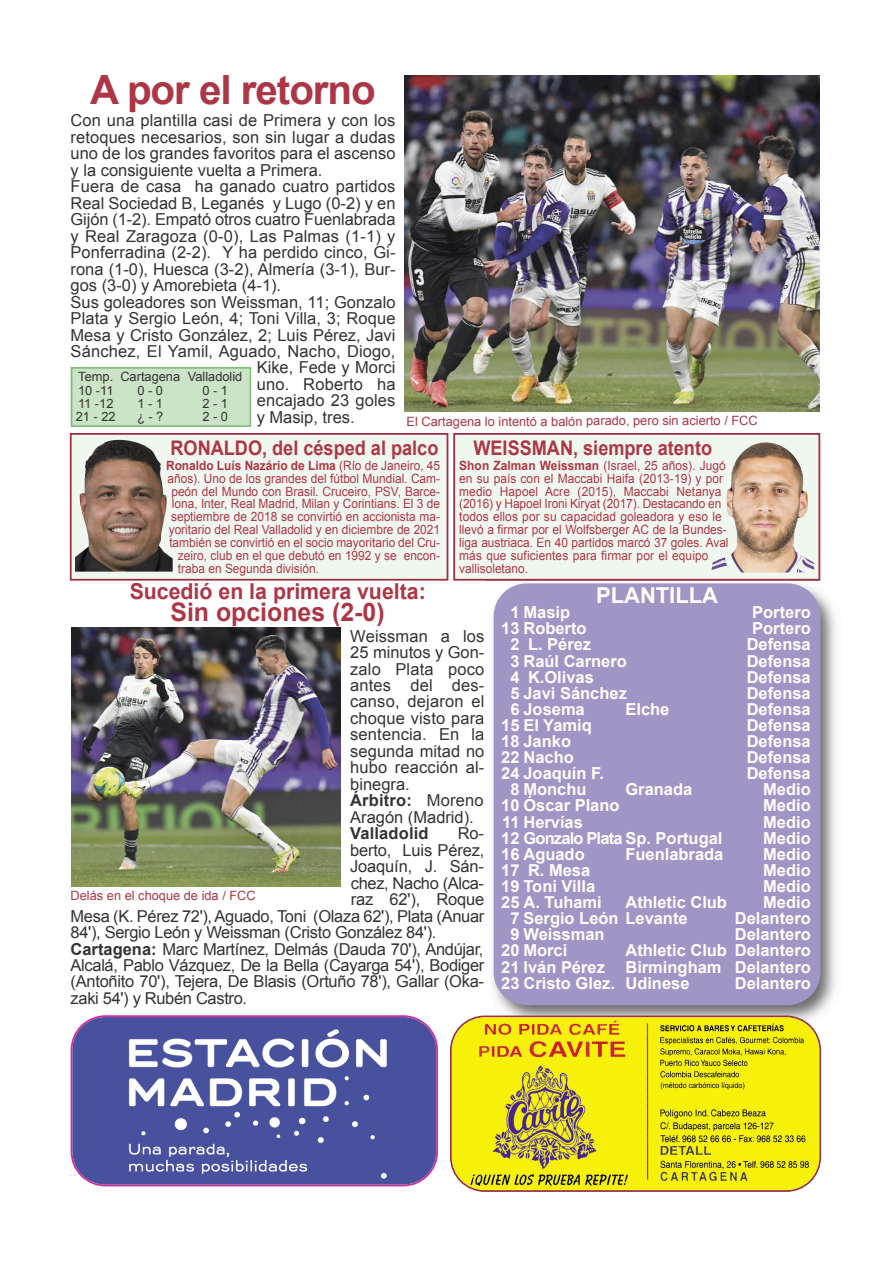
<style>
.page{position:relative;width:893px;height:1263px;background:#fff}
.page>*{position:absolute;margin:0;border:0;box-sizing:border-box;transform-origin:0 0}
.t1{font:700 40.2px "Arial";letter-spacing:-.025em;color:#ad3646}
.t2{font:700 25.65px "Arial";color:#ad3646}
.t3{font:700 21.9px "Arial";color:#ad3646}
.t4{font:700 21.9px "Arial";color:#fff}
.t5{font:700 20.1px "Arial";color:#ad3646;scale:.9 1}
.t6{font:16.5px/16.5px "Arial";color:#343332}
.t7{font:700 16.5px/16px "Arial";color:#fff;text-align:justify}
.t8{font:16.5px "Arial";letter-spacing:-.02em;color:#343332}
.t9{font:700 16.5px "Arial";letter-spacing:-.05em;color:#fff}
.t10{font:700 16.5px "Arial";letter-spacing:.01em;color:#343332}
.t11{font:12.75px/12.8px "Arial";color:#ad3646;scale:.93 1}
.t12{font:12.75px "Arial";color:#ad3646}
.t13{font:12.75px/14.2px "Arial";color:#343332}
.t14{font:700 12.75px "Arial";color:#ad3646;scale:.93 1}
.s1{font-weight:700}
.s2{font-weight:400}
</style>
<div class="page">
<img style="left:405px;top:75px;width:414px;height:337px">
<div style="left:455px;top:435px;width:363px;height:144px;background:#f0f7ef"></div>
<div style="left:453px;top:433px;width:367px;height:148px;border:2px solid #9a3444"></div>
<div style="left:72px;top:435px;width:374px;height:144px;background:#f0f7ef"></div>
<div style="left:70px;top:433px;width:378px;height:148px;border:2px solid #9a3444"></div>
<img style="left:711px;top:442px;width:103px;height:131px">
<img style="left:76px;top:439px;width:97px;height:133px">
<img style="left:71px;top:628px;width:269px;height:258px">
<img style="left:485px;top:575px;width:351px;height:441px">
<img style="left:485px;top:575px;width:335px;height:6px">
<div style="left:493px;top:583px;width:327px;height:422px;background:#a195c5"></div>
<div style="left:72px;top:369px;width:177px;height:56px;background:#cbe4c7"></div>
<div style="left:71px;top:367px;width:180px;height:60px;border:2px solid #82c079"></div>
<svg style="left:450px;top:1016px;width:371px;height:176px"></svg>
<img style="left:452px;top:1017px;width:367px;height:173px">
<svg style="left:71px;top:1015px;width:367px;height:171px"></svg>
<img style="left:73px;top:1017px;width:363px;height:168px">
<h1 class="t1" style="left:90px;top:68px;width:287px">A por el retorno</h1>
<p class="t6" style="left:71px;top:112px;width:326px">Con una plantilla casi de Primera y con los</p>
<p class="t6" style="left:71px;top:129px;width:326px">retoques necesarios, son sin lugar a dudas</p>
<p class="t6" style="left:71px;top:145px;width:326px">uno de los grandes favoritos para el ascenso</p>
<p class="t6" style="left:71px;top:162px;width:253px">y la consiguiente vuelta a Primera.</p>
<p class="t6" style="left:71px;top:178px;width:326px">Fuera de casa ha ganado cuatro partidos</p>
<p class="t6" style="left:71px;top:195px;width:326px">Real Sociedad B, Leganés y Lugo (0-2) y en</p>
<p class="t6" style="left:71px;top:211px;width:326px">Gijón (1-2). Empató otros cuatro Fuenlabrada</p>
<p class="t6" style="left:71px;top:228px;width:326px">y Real Zaragoza (0-0), Las Palmas (1-1) y</p>
<p class="t6" style="left:71px;top:244px;width:326px">Ponferradina (2-2). Y ha perdido cinco, Gi-</p>
<p class="t6" style="left:71px;top:261px;width:326px">rona (1-0), Huesca (3-2), Almería (3-1), Bur-</p>
<p class="t6" style="left:71px;top:277px;width:212px">gos (3-0) y Amorebieta (4-1).</p>
<p class="t6" style="left:71px;top:294px;width:326px">Sus goleadores son Weissman, 11; Gonzalo</p>
<p class="t6" style="left:71px;top:310px;width:326px">Plata y Sergio León, 4; Toni Villa, 3; Roque</p>
<p class="t6" style="left:71px;top:327px;width:326px">Mesa y Cristo González, 2; Luis Pérez, Javi</p>
<p class="t6" style="left:71px;top:343px;width:326px">Sánchez, El Yamil, Aguado, Nacho, Diogo,</p>
<p class="t6" style="left:257px;top:359px;width:140px">Kike, Fede y Morci</p>
<p class="t6" style="left:257px;top:376px;width:140px">uno. Roberto ha</p>
<p class="t6" style="left:257px;top:392px;width:140px">encajado 23 goles</p>
<p class="t6" style="left:257px;top:409px;width:99px">y Masip, tres.</p>
<p class="t12" style="left:406px;top:414px;width:353px">El Cartagena lo intentó a balón parado, pero sin acierto / FCC</p>
<p class="t11" style="left:459px;top:459px;width:291px"><span class="s1">Shon Zalman Weissman</span> (Israel, 25 años). Jugó en su país con el Maccabi Haifa (2013-19) y por medio Hapoel Acre (2015), Maccabi Netanya (2016) y Hapoel Ironi Kiryat (2017). Destacando en todos ellos por su capacidad goleadora y eso le llevó a firmar por el Wolfsberger AC de la Bundes&shy;liga austriaca. En 40 partidos marcó 37 goles. Aval más que suficientes para firmar por el equipo vallisoletano.</p>
<p class="t13" style="left:78px;top:370px;width:166px">Temp. Cartagena Valladolid<br>10 -11</p>
<p class="t13" style="left:137px;top:384px;width:27px">0 - 0</p>
<p class="t13" style="left:202px;top:384px;width:27px">0 - 1</p>
<p class="t13" style="left:78px;top:397px;width:37px">11 -12</p>
<p class="t13" style="left:137px;top:397px;width:27px">1 - 1</p>
<p class="t13" style="left:202px;top:397px;width:27px">2 - 1</p>
<p class="t13" style="left:76px;top:409px;width:41px">21 - 22</p>
<p class="t13" style="left:137px;top:409px;width:28px">¿ - ?</p>
<p class="t13" style="left:202px;top:409px;width:27px">2 - 0</p>
<p class="t5" style="left:170px;top:436px;width:299px">RONALDO, del césped al palco</p>
<p class="t5" style="left:473px;top:436px;width:267px">WEISSMAN, siempre atento</p>
<p class="t14" style="left:166px;top:459px;width:296px">Ronaldo Luís Nazário de Lima <span class="s2">(Río de Janeiro, 45</span></p>
<p class="t11" style="left:167px;top:472px;width:295px">años). Uno de los grandes del fútbol Mundial. Cam-</p>
<p class="t11" style="left:171px;top:485px;width:290px">peón del Mundo con Brasil. Cruceiro, PSV, Barce-</p>
<p class="t11" style="left:172px;top:498px;width:290px">lona, Inter, Real Madrid, Milan y Corintians. El 3 de</p>
<p class="t11" style="left:171px;top:511px;width:291px">septiembre de 2018 se convirtió en accionista ma-</p>
<p class="t11" style="left:169px;top:523px;width:293px">yoritario del Real Valladolid y en diciembre de 2021</p>
<p class="t11" style="left:169px;top:536px;width:293px">también se convirtió en el socio mayoritario del Cru-</p>
<p class="t11" style="left:178px;top:549px;width:283px">zeiro, club en el que debutó en 1992 y se encon-</p>
<p class="t11" style="left:178px;top:562px;width:153px">traba en Segunda división.</p>
<h3 class="t3" style="left:130px;top:580px;width:297px">Sucedió en la primera vuelta:</h3>
<h2 class="t2" style="left:170px;top:598px;width:216px">Sin opciones (2-0)</h2>
<p class="t6" style="left:350px;top:628px;width:136px">Weissman a los<br>25 minutos y Gon&shy;zalo Plata poco antes del des&shy;canso, dejaron el choque visto para sentencia. En la segunda mitad no hubo reacción al&shy;binegra.<br><span class="s1">Árbitro:</span> Moreno<br>Aragón (Madrid).</p>
<p class="t10" style="left:350px;top:824px;width:80px">Valladolid</p>
<p class="t6" style="left:458px;top:825px;width:28px">Ro-</p>
<p class="t6" style="left:350px;top:842px;width:136px">berto, Luis Pérez,</p>
<p class="t6" style="left:350px;top:858px;width:135px">Joaquín, J. Sán-</p>
<p class="t8" style="left:351px;top:874px;width:135px">chez, Nacho (Alca-</p>
<p class="t6" style="left:351px;top:891px;width:135px">raz 62'), Roque</p>
<p class="t8" style="left:71px;top:907px;width:415px">Mesa (K. Pérez 72'), Aguado, Toni (Olaza 62'), Plata (Anuar</p>
<p class="t8" style="left:71px;top:923px;width:367px">84'), Sergio León y Weissman (Cristo González 84').</p>
<p class="t8" style="left:71px;top:940px;width:414px"><span class="s1">Cartagena:</span> Marc Martínez, Delmás (Dauda 70'), Andújar,</p>
<p class="t8" style="left:71px;top:956px;width:415px">Alcalá, Pablo Vázquez, De la Bella (Cayarga 54'), Bodiger</p>
<p class="t6" style="left:71px;top:974px;width:415px">(Antoñito 70'), Tejera, De Blasis (Ortuño 78'), Gallar (Oka-</p>
<p class="t8" style="left:71px;top:989px;width:178px">zaki 54') y Rubén Castro.</p>
<p class="t12" style="left:71px;top:889px;width:187px">Delás en el choque de ida / FCC</p>
<h3 class="t4" style="left:596px;top:583px;width:123px">PLANTILLA</h3>
<p class="t7" style="left:510px;top:605px;width:61px">1 Masip</p>
<p class="t7" style="left:752px;top:605px;width:60px">Portero</p>
<p class="t7" style="left:501px;top:621px;width:87px">13 Roberto</p>
<p class="t7" style="left:752px;top:621px;width:60px">Portero</p>
<p class="t7" style="left:510px;top:637px;width:82px">2 L. Pérez</p>
<p class="t7" style="left:746px;top:637px;width:66px">Defensa</p>
<p class="t7" style="left:510px;top:653px;width:118px">3 Raúl Carnero</p>
<p class="t7" style="left:746px;top:653px;width:66px">Defensa</p>
<p class="t7" style="left:510px;top:669px;width:85px">4 K.Olivas</p>
<p class="t7" style="left:746px;top:669px;width:66px">Defensa</p>
<p class="t7" style="left:510px;top:685px;width:118px">5 Javi Sánchez</p>
<p class="t7" style="left:746px;top:685px;width:66px">Defensa</p>
<p class="t7" style="left:510px;top:701px;width:76px">6 Josema</p>
<p class="t7" style="left:625px;top:701px;width:45px">Elche</p>
<p class="t7" style="left:746px;top:701px;width:66px">Defensa</p>
<p class="t7" style="left:501px;top:717px;width:92px">15 El Yamiq</p>
<p class="t7" style="left:746px;top:717px;width:66px">Defensa</p>
<p class="t7" style="left:501px;top:733px;width:71px">18 Janko</p>
<p class="t7" style="left:746px;top:733px;width:66px">Defensa</p>
<p class="t7" style="left:501px;top:749px;width:74px">22 Nacho</p>
<p class="t7" style="left:746px;top:749px;width:66px">Defensa</p>
<p class="t7" style="left:501px;top:766px;width:104px">24 Joaquín F.</p>
<p class="t7" style="left:746px;top:766px;width:66px">Defensa</p>
<p class="t7" style="left:510px;top:782px;width:78px">8 Monchu</p>
<p class="t7" style="left:625px;top:782px;width:68px">Granada</p>
<p class="t7" style="left:763px;top:782px;width:49px">Medio</p>
<p class="t7" style="left:501px;top:798px;width:120px">10 Óscar Plano</p>
<p class="t7" style="left:763px;top:798px;width:49px">Medio</p>
<p class="t7" style="left:502px;top:814px;width:82px">11 Hervías</p>
<p class="t7" style="left:763px;top:814px;width:49px">Medio</p>
<p class="t9" style="left:501px;top:829px;width:223px">12 Gonzalo Plata Sp. Portugal</p>
<p class="t7" style="left:763px;top:830px;width:49px">Medio</p>
<p class="t7" style="left:501px;top:846px;width:85px">16 Aguado</p>
<p class="t7" style="left:625px;top:846px;width:99px">Fuenlabrada</p>
<p class="t7" style="left:763px;top:846px;width:49px">Medio</p>
<p class="t7" style="left:501px;top:862px;width:91px">17 R. Mesa</p>
<p class="t7" style="left:763px;top:862px;width:49px">Medio</p>
<p class="t7" style="left:501px;top:878px;width:95px">19 Toni Villa</p>
<p class="t7" style="left:763px;top:878px;width:49px">Medio</p>
<p class="t7" style="left:501px;top:894px;width:102px">25 A. Tuhami</p>
<p class="t7" style="left:625px;top:894px;width:103px">Athletic Club</p>
<p class="t7" style="left:763px;top:894px;width:49px">Medio</p>
<p class="t7" style="left:510px;top:910px;width:179px">7 Sergio León Levante</p>
<p class="t7" style="left:734px;top:910px;width:77px">Delantero</p>
<p class="t7" style="left:510px;top:927px;width:96px">9 Weissman</p>
<p class="t7" style="left:734px;top:927px;width:77px">Delantero</p>
<p class="t7" style="left:501px;top:943px;width:68px">20 Morci</p>
<p class="t7" style="left:501px;top:943px;width:311px;text-indent:124px">Athletic Club Delantero 21 Iván Pérez Birmingham Delantero 23 Cristo Glez. Udinese</p>
<p class="t7" style="left:734px;top:975px;width:77px">Delantero</p>
</div>
